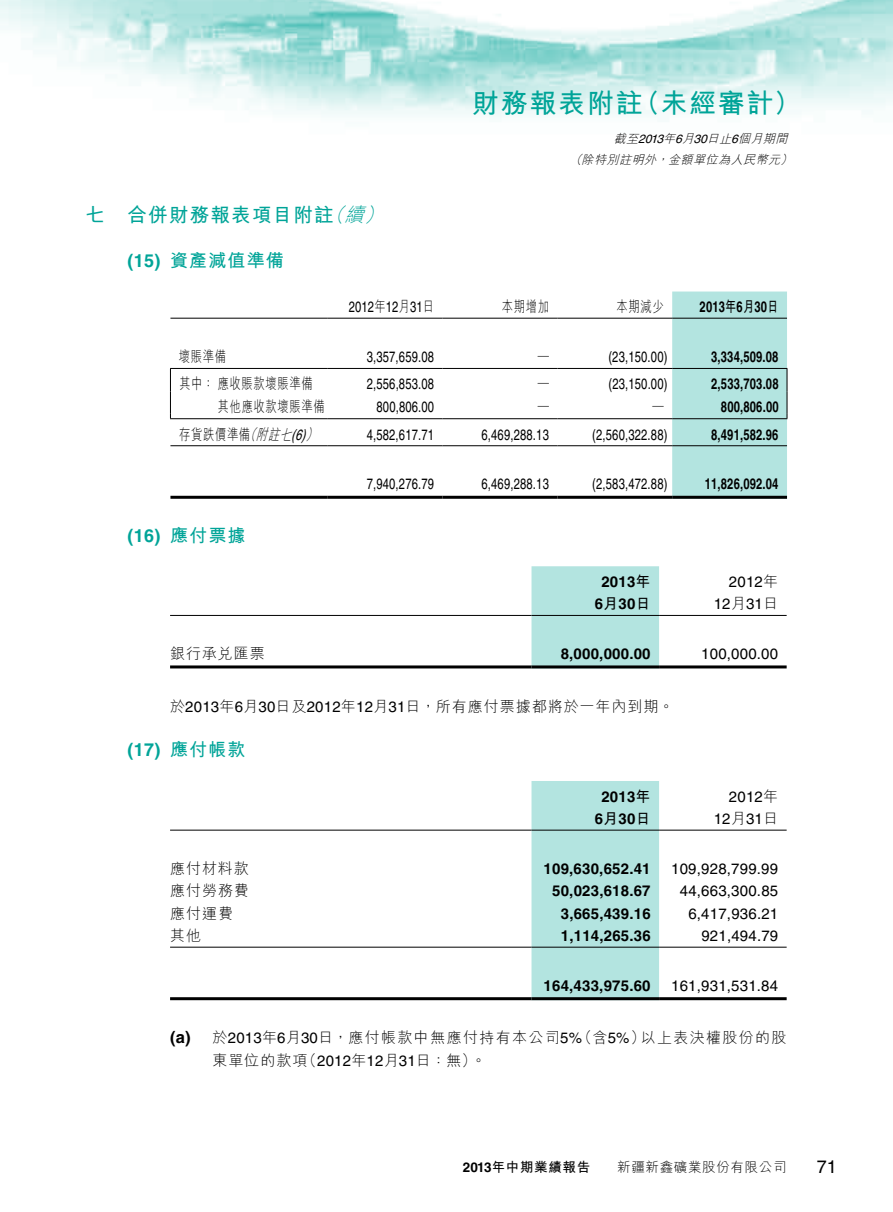
<style>
.page{position:relative;width:893px;height:1212px;background:#fff}
.page>*{position:absolute;margin:0;border:0;box-sizing:border-box;transform-origin:0 0}
.t1{font:700 27px "M Hei HK";letter-spacing:.065em;color:#00a498}
.t2{font:700 19.5px "M Hei HK";letter-spacing:.065em;color:#00a498}
.t3{font:700 18px "Helvetica LT Std";color:#00a498}
.t4{font:700 18px "M Hei HK";letter-spacing:.065em;color:#00a498}
.t5{font:18px "Helvetica LT Std";color:#000}
.t6{font:15px "Helvetica LT Std";letter-spacing:.015em;color:#000;scale:.75 1}
.t7{font:700 15px/22.5px "Helvetica LT Std";letter-spacing:.015em;color:#000;text-align:center}
.t8{font:15px/22.5px "Helvetica LT Std";letter-spacing:.015em;color:#000;text-align:right}
.t9{font:700 15px "Helvetica LT Std";letter-spacing:.015em;color:#000;scale:.75 1}
.t10{font:300 15px/22.5px "M Hei HK";letter-spacing:.09em;color:#000}
.t11{font:300 15px "M Hei HK";letter-spacing:.065em;color:#000}
.t12{font:300 15px "M Hei HK";letter-spacing:.065em;color:#000;scale:.75 1}
.t13{font:300 13.5px "M Hei HK";letter-spacing:.05em;color:#000}
.t14{font:700 13.5px "M Hei HK";letter-spacing:.05em;color:#000}
.t15{font:italic 300 12px/21px "M Hei HK";color:#000}
.s1{font-family:"Helvetica LT Std";font-weight:400}
.s2{font-weight:300;font-style:italic}
.s3{font-family:"Helvetica LT Std"}
.s4{font-family:"M Hei HK";font-weight:300}
.s5{font-family:"M Hei HK"}
.s6{font-style:italic}
.s7{font-family:"Helvetica LT Std";font-weight:400;font-style:italic}
.s8{font-family:"Helvetica LT Std";font-weight:700;font-size:16.5px}
</style>
<div class="page">
<img style="left:0;top:0;width:893px;height:119px">
<hr style="left:170px;top:368px;width:158px;height:1px;background:#000">
<hr style="left:328px;top:368px;width:115px;height:1px;background:#000">
<hr style="left:443px;top:368px;width:114px;height:1px;background:#000">
<hr style="left:557px;top:368px;width:115px;height:1px;background:#000">
<svg style="left:170px;top:369px;width:1px;height:49px"></svg>
<div style="left:672px;top:291px;width:116px;height:207px;background:#b3e4e0"></div>
<hr style="left:170px;top:418px;width:158px;height:1px;background:#000">
<hr style="left:328px;top:418px;width:115px;height:1px;background:#000">
<hr style="left:443px;top:418px;width:114px;height:1px;background:#000">
<hr style="left:557px;top:418px;width:115px;height:1px;background:#000">
<hr style="left:672px;top:418px;width:115px;height:1px;background:#000">
<hr style="left:170px;top:318px;width:158px;height:1px;background:#000">
<hr style="left:328px;top:318px;width:115px;height:1px;background:#000">
<hr style="left:443px;top:318px;width:114px;height:1px;background:#000">
<hr style="left:557px;top:318px;width:115px;height:1px;background:#000">
<hr style="left:672px;top:318px;width:115px;height:1px;background:#000">
<hr style="left:170px;top:445px;width:158px;height:1px;background:#000">
<hr style="left:328px;top:445px;width:115px;height:1px;background:#000">
<hr style="left:443px;top:445px;width:114px;height:1px;background:#000">
<hr style="left:557px;top:445px;width:115px;height:1px;background:#000">
<hr style="left:672px;top:445px;width:115px;height:1px;background:#000">
<hr style="left:170px;top:496px;width:158px;height:3px;background:#000">
<hr style="left:328px;top:496px;width:115px;height:3px;background:#000">
<hr style="left:443px;top:496px;width:114px;height:3px;background:#000">
<hr style="left:557px;top:496px;width:115px;height:3px;background:#000">
<hr style="left:672px;top:496px;width:115px;height:3px;background:#000">
<div style="left:531px;top:566px;width:128px;height:99px;background:#b3e4e0"></div>
<hr style="left:170px;top:615px;width:361px;height:1px;background:#000">
<hr style="left:531px;top:615px;width:128px;height:1px;background:#000">
<hr style="left:659px;top:615px;width:128px;height:1px;background:#000">
<hr style="left:170px;top:665px;width:361px;height:3px;background:#000">
<hr style="left:531px;top:665px;width:128px;height:3px;background:#000">
<hr style="left:659px;top:665px;width:128px;height:3px;background:#000">
<div style="left:531px;top:781px;width:128px;height:216px;background:#b3e4e0"></div>
<hr style="left:170px;top:830px;width:361px;height:1px;background:#000">
<hr style="left:531px;top:830px;width:128px;height:1px;background:#000">
<hr style="left:659px;top:830px;width:128px;height:1px;background:#000">
<hr style="left:170px;top:947px;width:361px;height:1px;background:#000">
<hr style="left:531px;top:947px;width:128px;height:1px;background:#000">
<hr style="left:659px;top:947px;width:128px;height:1px;background:#000">
<hr style="left:170px;top:997px;width:361px;height:3px;background:#000">
<hr style="left:531px;top:997px;width:128px;height:3px;background:#000">
<hr style="left:659px;top:997px;width:128px;height:3px;background:#000">
<h1 class="t1" style="left:472px;top:83px;width:330px">財務報表附註（未經審計）</h1>
<p class="t15" style="left:570px;top:127px;width:227px;text-indent:44px">截至<span class="s1">2013</span>年<span class="s1">6</span>月<span class="s1">30</span>日止<span class="s1">6</span>個月期間（除特別註明外，金額單位為人民幣元）</p>
<h2 class="t2" style="left:85px;top:200px;width:305px">七 合併財務報表項目附註<span class="s2">（續）</span></h2>
<p class="t4" style="left:128px;top:247px;width:158px"><span class="s3">(15)</span> 資產減值準備</p>
<p class="t6" style="left:349px;top:298px;width:115px">2012<span class="s4">年</span>12<span class="s4">月</span>31<span class="s4">日</span></p>
<p class="t12" style="left:502px;top:299px;width:64px">本期增加</p>
<p class="t12" style="left:617px;top:299px;width:64px">本期減少</p>
<p class="t9" style="left:700px;top:298px;width:107px">2013<span class="s5">年</span>6<span class="s5">月</span>30<span class="s5">日</span></p>
<p class="t12" style="left:179px;top:348px;width:64px">壞賬準備</p>
<p class="t6" style="left:367px;top:348px;width:91px">3,357,659.08</p>
<p class="t12" style="left:538px;top:348px;width:16px">—</p>
<p class="t6" style="left:608px;top:348px;width:80px">(23,150.00)</p>
<p class="t9" style="left:711px;top:347px;width:91px">3,334,509.08</p>
<p class="t12" style="left:179px;top:376px;width:179px">其中：應收賬款壞賬準備</p>
<p class="t6" style="left:367px;top:375px;width:91px">2,556,853.08</p>
<p class="t12" style="left:538px;top:376px;width:16px">—</p>
<p class="t6" style="left:608px;top:375px;width:80px">(23,150.00)</p>
<p class="t9" style="left:711px;top:375px;width:91px">2,533,703.08</p>
<p class="t12" style="left:218px;top:399px;width:144px">其他應收款壞賬準備</p>
<p class="t6" style="left:376px;top:398px;width:78px">800,806.00</p>
<p class="t12" style="left:538px;top:399px;width:16px">—</p>
<p class="t12" style="left:653px;top:399px;width:16px">—</p>
<p class="t9" style="left:721px;top:397px;width:78px">800,806.00</p>
<p class="t12" style="left:179px;top:426px;width:190px">存貨跌價準備<span class="s6">（附註七</span><span class="s7">(6)</span><span class="s6">）</span></p>
<p class="t6" style="left:367px;top:426px;width:91px">4,582,617.71</p>
<p class="t6" style="left:481px;top:426px;width:91px">6,469,288.13</p>
<p class="t6" style="left:592px;top:426px;width:102px">(2,560,322.88)</p>
<p class="t9" style="left:711px;top:425px;width:91px">8,491,582.96</p>
<p class="t6" style="left:367px;top:475px;width:91px">7,940,276.79</p>
<p class="t6" style="left:481px;top:475px;width:91px">6,469,288.13</p>
<p class="t6" style="left:592px;top:475px;width:102px">(2,583,472.88)</p>
<p class="t9" style="left:705px;top:475px;width:100px">11,826,092.04</p>
<p class="t3" style="left:128px;top:524px;width:119px">(16) <span class="s5">應付票據</span></p>
<p class="t7" style="left:595px;top:570px;width:57px">2013<span class="s5">年<br></span>6<span class="s5">月</span>30<span class="s5">日</span></p>
<p class="t8" style="left:714px;top:570px;width:66px">2012<span class="s4">年<br></span>12<span class="s4">月</span>31<span class="s4">日</span></p>
<p class="t11" style="left:170px;top:646px;width:96px">銀行承兌匯票</p>
<p class="t7" style="left:561px;top:642px;width:91px">8,000,000.00</p>
<p class="t8" style="left:701px;top:642px;width:78px">100,000.00</p>
<p class="t11" style="left:170px;top:698px;width:505px">於<span class="s1">2013</span>年<span class="s1">6</span>月<span class="s1">30</span>日及<span class="s1">2012</span>年<span class="s1">12</span>月<span class="s1">31</span>日，所有應付票據都將於一年內到期。</p>
<p class="t3" style="left:128px;top:739px;width:119px">(17) <span class="s5">應付帳款</span></p>
<p class="t7" style="left:595px;top:785px;width:57px">2013<span class="s5">年<br></span>6<span class="s5">月</span>30<span class="s5">日</span></p>
<p class="t8" style="left:714px;top:785px;width:66px">2012<span class="s4">年<br></span>12<span class="s4">月</span>31<span class="s4">日</span></p>
<p class="t11" style="left:170px;top:860px;width:80px">應付材料款</p>
<p class="t7" style="left:544px;top:857px;width:108px">109,630,652.41</p>
<p class="t8" style="left:671px;top:857px;width:108px">109,928,799.99</p>
<p class="t11" style="left:170px;top:883px;width:80px">應付勞務費</p>
<p class="t7" style="left:552px;top:879px;width:100px">50,023,618.67</p>
<p class="t8" style="left:680px;top:879px;width:100px">44,663,300.85</p>
<p class="t11" style="left:170px;top:905px;width:64px">應付運費</p>
<p class="t7" style="left:561px;top:902px;width:91px">3,665,439.16</p>
<p class="t8" style="left:688px;top:902px;width:91px">6,417,936.21</p>
<p class="t11" style="left:170px;top:928px;width:32px">其他</p>
<p class="t7" style="left:561px;top:924px;width:91px">1,114,265.36</p>
<p class="t8" style="left:701px;top:924px;width:78px">921,494.79</p>
<p class="t7" style="left:544px;top:974px;width:108px">164,433,975.60</p>
<p class="t8" style="left:671px;top:974px;width:108px">161,931,531.84</p>
<p class="t10" style="left:213px;top:1026px;width:576px;text-indent:-42px"><span class="s8">(a)</span> 於<span class="s1">2013</span>年<span class="s1">6</span>月<span class="s1">30</span>日，應付帳款中無應付持有本公司<span class="s1">5%</span>（含<span class="s1">5%</span>）以上表決權股份的股東單位的款項（<span class="s1">2012</span>年<span class="s1">12</span>月<span class="s1">31</span>日：無）。</p>
<p class="t14" style="left:463px;top:1157px;width:129px"><span class="s3">2013</span>年中期業績報告</p>
<p class="t13" style="left:617px;top:1160px;width:171px">新疆新鑫礦業股份有限公司</p>
<p class="t5" style="left:817px;top:1156px;width:22px">71</p>
</div>
